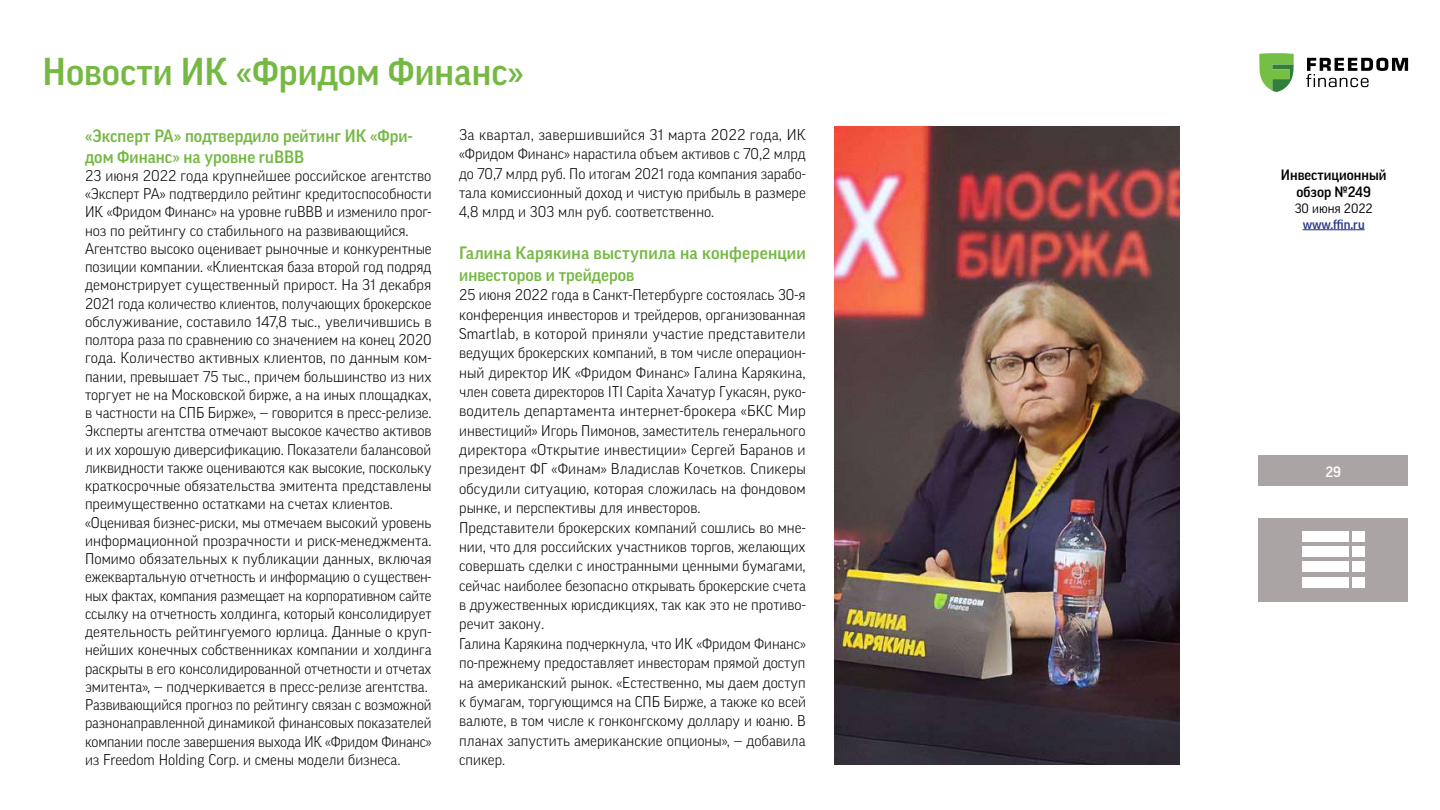
<style>
.page{position:relative;width:1440px;height:810px;background:#fff}
.page>*{position:absolute;margin:0;border:0;box-sizing:border-box;transform-origin:0 0}
.t1{font:500 37.5px "Good Pro";color:#75b843}
.t2{font:500 17.25px/20.9px "Good Pro";color:#75b843}
.t3{font:300 15px/18.2px "Good Pro";color:#000}
.t4{font:500 14.48px/17.4px "Good Pro";color:#000;text-align:center}
.t5{font:500 14.48px "Good Pro";color:#fff}
.t6{font:500 13.05px "Good Pro";color:#293882}
.t7{font:13.05px "Good Pro";color:#000}
</style>
<div class="page">
<hr style="left:1303px;top:229px;width:62px;height:1px;background:#293882">
<div style="left:1258px;top:456px;width:150px;height:30px;background:#aaa5a4"></div>
<div style="left:1259px;top:518px;width:149px;height:83px;background:#aaa5a4"></div>
<div style="left:1302px;top:531px;width:46px;height:11px;background:#fff"></div>
<div style="left:1352px;top:531px;width:13px;height:11px;background:#fff"></div>
<div style="left:1302px;top:547px;width:46px;height:10px;background:#fff"></div>
<div style="left:1352px;top:547px;width:13px;height:10px;background:#fff"></div>
<div style="left:1302px;top:562px;width:46px;height:10px;background:#fff"></div>
<div style="left:1352px;top:562px;width:13px;height:10px;background:#fff"></div>
<div style="left:1302px;top:577px;width:46px;height:11px;background:#fff"></div>
<div style="left:1352px;top:577px;width:13px;height:11px;background:#fff"></div>
<svg style="left:1259px;top:53px;width:35px;height:39px"></svg>
<svg style="left:1306px;top:58px;width:102px;height:29px"></svg>
<img style="left:834px;top:126px;width:346px;height:639px">
<h1 class="t1" style="left:43px;top:50px;width:483px">Новости ИК «Фридом Финанс»</h1>
<p class="t2" style="left:85px;top:125px;width:329px">«Эксперт РА» подтвердило рейтинг ИК «Фри&shy;дом Финанс» на уровне ruВВВ</p>
<p class="t3" style="left:85px;top:166px;width:348px">23 июня 2022 года крупнейшее российское агентство «Эксперт РА» подтвердило рейтинг кредитоспособности ИК «Фридом Финанс» на уровне ruВВВ и изменило прог&shy;ноз по рейтингу со стабильного на развивающийся.<br>Агентство высоко оценивает рыночные и конкурентные позиции компании. «Клиентская база второй год подряд демонстрирует существенный прирост. На 31 декабря 2021 года количество клиентов, получающих брокерское обслуживание, составило 147,8 тыс., увеличившись в полтора раза по сравнению со значением на конец 2020 года. Количество активных клиентов, по данным ком&shy;пании, превышает 75 тыс., причем большинство из них торгует не на Московской бирже, а на иных площадках, в частности на СПБ Бирже», — говорится в пресс-релизе.<br>Эксперты агентства отмечают высокое качество активов и их хорошую диверсификацию. Показатели балансовой ликвидности также оцениваются как высокие, поскольку краткосрочные обязательства эмитента представлены преимущественно остатками на счетах клиентов. «Оценивая бизнес-риски, мы отмечаем высокий уровень информационной прозрачности и риск-менеджмента.<br>Помимо обязательных к публикации данных, включая ежеквартальную отчетность и информацию о существен&shy;ных фактах, компания размещает на корпоративном сайте ссылку на отчетность холдинга, который консолидирует деятельность рейтингуемого юрлица. Данные о круп&shy;нейших конечных собственниках компании и холдинга раскрыты в его консолидированной отчетности и отчетах эмитента», — подчеркивается в пресс-релизе агентства.<br>Развивающийся прогноз по рейтингу связан с возможной разнонаправленной динамикой финансовых показателей компании после завершения выхода ИК «Фридом Финанс» из Freedom Holding Corp. и смены модели бизнеса.</p>
<p class="t3" style="left:459px;top:125px;width:348px;line-height:19.4px;text-align:justify">За квартал, завершившийся 31 марта 2022 года, ИК «Фридом Финанс» нарастила объем активов с 70,2 млрд до 70,7 млрд руб. По итогам 2021 года компания зарабо&shy;тала комиссионный доход и чистую прибыль в размере 4,8 млрд и 303 млн руб. соответственно.</p>
<p class="t2" style="left:459px;top:242px;width:348px;line-height:22px">Галина Карякина выступила на конференции инвесторов и трейдеров</p>
<p class="t3" style="left:459px;top:285px;width:348px;line-height:19.4px">25 июня 2022 года в Санкт-Петербурге состоялась 30-я конференция инвесторов и трейдеров, организованная Smartlab, в которой приняли участие представители ведущих брокерских компаний, в том числе операцион&shy;ный директор ИК «Фридом Финанс» Галина Карякина, член совета директоров ITI Capita Хачатур Гукасян, руко&shy;водитель департамента интернет-брокера «БКС Мир инвестиций» Игорь Пимонов, заместитель генерального директора «Открытие инвестиции» Сергей Баранов и президент ФГ «Финам» Владислав Кочетков. Спикеры обсудили ситуацию, которая сложилась на фондовом рынке, и перспективы для инвесторов.<br>Представители брокерских компаний сошлись во мне&shy;нии, что для российских участников торгов, желающих совершать сделки с иностранными ценными бумагами, сейчас наиболее безопасно открывать брокерские счета в дружественных юрисдикциях, так как это не противо&shy;речит закону.<br>Галина Карякина подчеркнула, что ИК «Фридом Финанс» по-прежнему предоставляет инвесторам прямой доступ на американский рынок. «Естественно, мы даем доступ к бумагам, торгующимся на СПБ Бирже, а также ко всей валюте, в том числе к гонконгскому доллару и юаню. В планах запустить американские опционы», — добавила спикер.</p>
<p class="t4" style="left:1281px;top:166px;width:107px">Инвестиционный обзор №249</p>
<p class="t7" style="left:1295px;top:201px;width:79px">30 июня 2022</p>
<p class="t6" style="left:1303px;top:217px;width:63px">www.ffin.ru</p>
<p class="t5" style="left:1325px;top:463px;width:17px">29</p>
</div>
